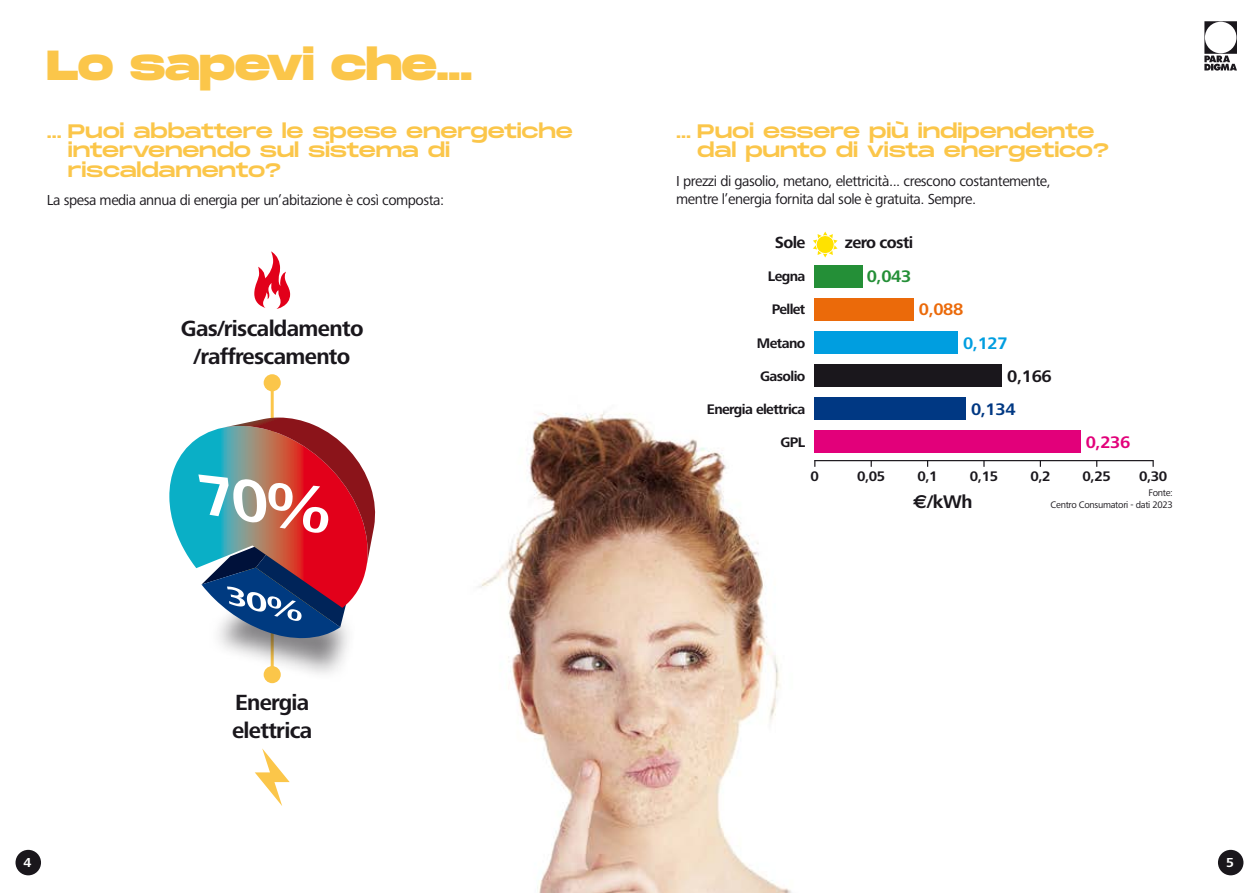
<style>
.page{position:relative;width:1259px;height:893px;background:#fff}
.page>*{position:absolute;margin:0;border:0;box-sizing:border-box;transform-origin:0 0}
.Titoli1{font:800 42px "Monument Extended";letter-spacing:-.005em;color:#fbc64a}
.t1{font:700 22.8px "Frutiger Next LTW1 G";letter-spacing:-.03em;color:#1a171c}
.Titoli2{font:19.5px "Monument Extended";letter-spacing:-.01em;color:#fbc64a}
.t2{font:700 18.9px "Frutiger Next LTW1 G";color:#1a171c}
.t3{font:700 17.4px "Frutiger Next LTW1 G";color:#eb6a0a}
.t4{font:700 17.4px "Frutiger Next LTW1 G";color:#248f37}
.t5{font:700 17.4px "Frutiger Next LTW1 G";color:#e2007a}
.t6{font:700 17.4px "Frutiger Next LTW1 G";color:#003883}
.t7{font:700 17.4px "Frutiger Next LTW1 G";color:#1a171c}
.t8{font:700 17.4px "Frutiger Next LTW1 G";color:#009ee0}
.t9{font:700 16.8px "Frutiger Next LTW1 G";letter-spacing:-.04em;color:#1a171c}
.Testo{font:15px "Frutiger Next LTW1 G";letter-spacing:-.03em;color:#1a171c}
.t10{font:700 14.4px "Frutiger Next LTW1 G";letter-spacing:-.04em;color:#1a171c}
.t11{font:700 13.5px "Frutiger Next LTW1 G";color:#fff}
.Testo-2{font:9.9px "Frutiger Next LTW1 G";letter-spacing:-.03em;color:#1a171c}
.s1{font-family:"Euro Sans"}
</style>
<div class="page">
<img style="left:15px;top:265px;width:1229px;height:628px">
<svg style="left:255px;top:748px;width:35px;height:58px"></svg>
<svg style="left:254px;top:251px;width:36px;height:58px"></svg>
<hr style="left:271px;top:383px;width:3px;height:80px;background:#fbc64a">
<div style="left:264px;top:374px;width:17px;height:17px;background:#fbc64a;border-radius:50%"></div>
<div style="left:207px;top:592px;width:150px;height:90px;background:#1a171c;opacity:.54"></div>
<svg style="left:169px;top:418px;width:207px;height:220px"></svg>
<svg style="left:813px;top:231px;width:25px;height:27px"></svg>
<div style="left:814px;top:298px;width:99px;height:22px;background:#eb6a0a"></div>
<div style="left:814px;top:265px;width:48px;height:22px;background:#248f37"></div>
<div style="left:814px;top:431px;width:266px;height:22px;background:#e2007a"></div>
<div style="left:814px;top:397px;width:151px;height:23px;background:#003883"></div>
<div style="left:814px;top:364px;width:187px;height:22px;background:#1a171c"></div>
<div style="left:814px;top:331px;width:143px;height:22px;background:#009ee0"></div>
<hr style="left:814px;top:460px;width:339px;height:1px;background:#1a171c">
<svg style="left:870px;top:461px;width:2px;height:6px"></svg>
<svg style="left:1039px;top:461px;width:2px;height:6px"></svg>
<div style="left:1218px;top:850px;width:25px;height:25px;background:#1a171c;border-radius:50%"></div>
<div style="left:16px;top:850px;width:25px;height:25px;background:#1a171c;border-radius:50%"></div>
<svg style="left:1204px;top:21px;width:33px;height:50px"></svg>
<p class="Titoli1" style="left:47px;top:35px;width:427px">Lo sapevi che...</p>
<p class="Titoli2" style="left:47px;top:117px;width:527px">... Puoi abbattere le spese energetiche</p>
<p class="Titoli2" style="left:68px;top:136px;width:384px">intervenendo sul sistema di</p>
<p class="Titoli2" style="left:68px;top:156px;width:215px">riscaldamento?</p>
<p class="Testo" style="left:47px;top:192px;width:399px">La spesa media annua di energia per un’abitazione è così composta:</p>
<p class="t1" style="left:181px;top:316px;width:184px">Gas/riscaldamento</p>
<p class="t1" style="left:194px;top:343px;width:158px">/raffrescamento</p>
<p class="t1" style="left:235px;top:690px;width:76px">Energia</p>
<p class="t1" style="left:232px;top:717px;width:82px">elettrica</p>
<p class="Titoli2" style="left:676px;top:117px;width:420px">... Puoi essere più indipendente</p>
<p class="Titoli2" style="left:697px;top:136px;width:413px">dal punto di vista energetico?</p>
<p class="Testo" style="left:676px;top:172px;width:376px">I prezzi di gasolio, metano, elettricità... crescono costantemente,</p>
<p class="Testo" style="left:676px;top:190px;width:301px">mentre l’energia fornita dal sole è gratuita. Sempre.</p>
<p class="t9" style="left:775px;top:233px;width:32px">Sole</p>
<p class="t9" style="left:845px;top:233px;width:70px">zero costi</p>
<p class="t10" style="left:767px;top:268px;width:39px">Legna</p>
<p class="t4" style="left:866px;top:267px;width:46px">0,043</p>
<p class="t10" style="left:772px;top:301px;width:35px">Pellet</p>
<p class="t3" style="left:919px;top:300px;width:46px">0,088</p>
<p class="t10" style="left:757px;top:334px;width:50px">Metano</p>
<p class="t8" style="left:963px;top:333px;width:46px">0,127</p>
<p class="t10" style="left:760px;top:368px;width:47px">Gasolio</p>
<p class="t7" style="left:1007px;top:366px;width:46px">0,166</p>
<p class="t10" style="left:707px;top:401px;width:100px">Energia elettrica</p>
<p class="t6" style="left:971px;top:399px;width:46px">0,134</p>
<p class="t10" style="left:780px;top:434px;width:27px">GPL</p>
<p class="t5" style="left:1085px;top:432px;width:46px">0,236</p>
<p class="t10" style="left:810px;top:468px;width:10px">0</p>
<p class="t10" style="left:857px;top:468px;width:30px">0,05</p>
<p class="t10" style="left:917px;top:468px;width:22px">0,1</p>
<p class="t10" style="left:970px;top:468px;width:30px">0,15</p>
<p class="t10" style="left:1030px;top:468px;width:22px">0,2</p>
<p class="t10" style="left:1082px;top:468px;width:30px">0,25</p>
<p class="t10" style="left:1139px;top:468px;width:30px">0,30</p>
<p class="t2" style="left:913px;top:491px;width:61px"><span class="s1">€</span>/kWh</p>
<p class="Testo-2" style="left:1148px;top:487px;width:26px">Fonte:</p>
<p class="Testo-2" style="left:1050px;top:499px;width:124px">Centro Consumatori - dati 2023</p>
<p class="t11" style="left:24px;top:855px;width:9px">4</p>
<p class="t11" style="left:1226px;top:855px;width:9px">5</p>
</div>
